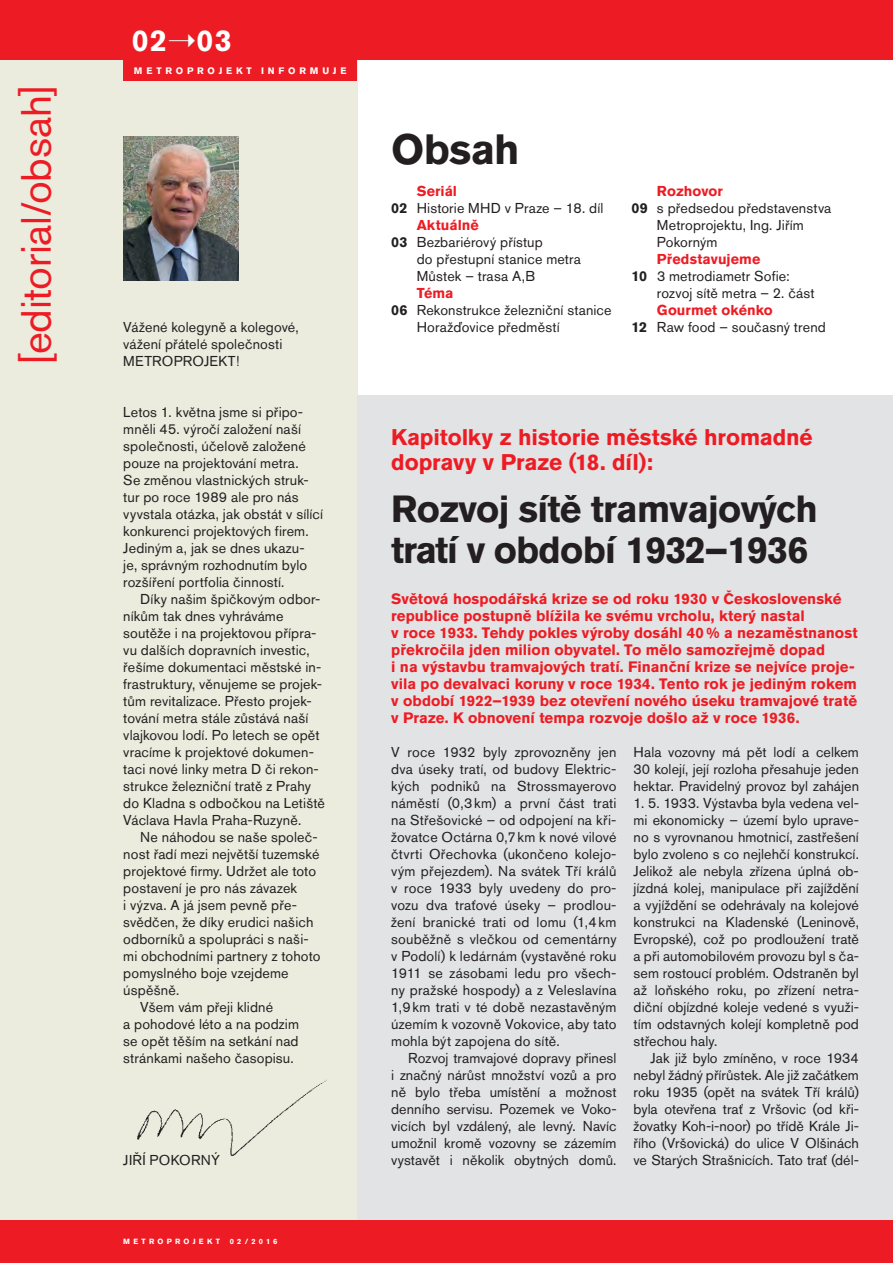
<style>
.page{position:relative;width:893px;height:1263px;background:#fff}
.page>*{position:absolute;margin:0;border:0;box-sizing:border-box;transform-origin:0 0}
.t1{font:42px "Akzidenz Grotesk CE";letter-spacing:-.005em;color:#ed1c24}
.t2{font:700 42px "Akzidenz Grotesk CE";letter-spacing:-.015em;color:#231f20}
.t3{font:700 37.5px/41.2px "Akzidenz Grotesk CE";letter-spacing:-.02em;color:#231f20}
.t4{font:700 30px "Akzidenz Grotesk CE";color:#fff}
.t5{font:700 22.5px/25.5px "Akzidenz Grotesk CE";letter-spacing:-.005em;color:#ed1c24}
.t6{font:700 15px/17px "Akzidenz Grotesk CE";color:#ed1c24}
.t7{font:14.25px/17px "Akzidenz Grotesk CE";letter-spacing:.01em;color:#231f20;text-align:justify}
.t8{font:700 14.25px "Akzidenz Grotesk CE";letter-spacing:.005em;color:#ed1c24}
.t9{font:700 9.3px "Akzidenz Grotesk CE";letter-spacing:.405em;color:#fff}
.t10{font:700 7.5px "Akzidenz Grotesk CE";letter-spacing:.43em;color:#fff}
.s1{font-weight:700}
.s2{font-weight:700;color:#ed1c24}
</style>
<div class="page">
<div style="left:0;top:59px;width:357px;height:1165px;background:#ebebde"></div>
<div style="left:357px;top:395px;width:536px;height:834px;background:#e2e3e4"></div>
<div style="left:0;top:0;width:893px;height:60px;background:#ed1c24"></div>
<img style="left:123px;top:136px;width:115px;height:145px">
<img style="left:137px;top:1079px;width:190px;height:77px">
<div style="left:123px;top:0;width:234px;height:81px;background:#ed1c24"></div>
<div style="left:0;top:1220px;width:893px;height:43px;background:#ed1c24"></div>
<h1 class="t1" style="left:21px;top:364px;width:281px;rotate:-90deg">[editorial/obsah]</h1>
<h3 class="t4" style="left:132px;top:30px;width:101px">02➝03</h3>
<p class="t9" style="left:134px;top:68px;width:214px">METROPROJEKT INFORMUJE</p>
<p class="t7" style="left:123px;top:320px;width:177px;text-align:left">Vážené kolegyně a kolegové, vážení přátelé společnosti<br>METROPROJEKT!</p>
<h1 class="t2" style="left:391px;top:134px;width:130px">Obsah</h1>
<p class="t8" style="left:417px;top:185px;width:42px">Seriál</p>
<p class="t7" style="left:391px;top:201px;width:214px"><span class="s1">02</span> Historie MHD v Praze – 18. díl</p>
<p class="t8" style="left:417px;top:219px;width:64px">Aktuálně</p>
<p class="t7" style="left:391px;top:235px;width:153px"><span class="s1">03</span> Bezbariérový přístup</p>
<p class="t7" style="left:417px;top:252px;width:166px">do přestupní stanice metra</p>
<p class="t7" style="left:417px;top:269px;width:120px">Můstek – trasa A,B</p>
<p class="t8" style="left:417px;top:287px;width:38px">Téma</p>
<p class="t7" style="left:391px;top:303px;width:222px"><span class="s1">06</span> Rekonstrukce železniční stanice</p>
<p class="t7" style="left:417px;top:320px;width:145px">Horažďovice předměstí</p>
<p class="t8" style="left:657px;top:185px;width:67px">Rozhovor</p>
<p class="t7" style="left:631px;top:201px;width:201px"><span class="s1">09</span> s předsedou představenstva</p>
<p class="t7" style="left:657px;top:218px;width:148px">Metroprojektu, Ing. Jiřím</p>
<p class="t7" style="left:657px;top:235px;width:62px">Pokorným</p>
<p class="t8" style="left:657px;top:253px;width:105px">Představujeme</p>
<p class="t7" style="left:631px;top:269px;width:160px"><span class="s1">10</span> 3 metrodiametr Sofie:</p>
<p class="t7" style="left:657px;top:286px;width:159px">rozvoj sítě metra – 2. část</p>
<p class="t7" style="left:631px;top:303px;width:196px;text-indent:26px"><span class="s2">Gourmet okénko<br></span><span class="s1">12</span> Raw food – současný trend</p>
<p class="t7" style="left:123px;top:405px;width:201px;text-align:left">Letos 1. května jsme si připo&shy;mněli 45. výročí založení naší společnosti, účelově založené pouze na projektování metra.<br>Se změnou vlastnických struk&shy;tur po roce 1989 ale pro nás vyvstala otázka, jak obstát v sílící konkurenci projektových firem.<br>Jediným a, jak se dnes ukazu-<br>je, správným rozhodnutím bylo rozšíření portfolia činností.</p>
<p class="t7" style="left:123px;top:592px;width:203px;text-align:left;text-indent:17px">Díky našim špičkovým odbor&shy;níkům tak dnes vyhráváme soutěže i na projektovou přípra&shy;vu dalších dopravních investic, řešíme dokumentaci městské in&shy;frastruktury, věnujeme se projek&shy;tům revitalizace. Přesto projek&shy;tování metra stále zůstává naší vlajkovou lodí. Po letech se opět vracíme k projektové dokumen&shy;taci nové linky metra D či rekon&shy;strukce železniční tratě z Prahy do Kladna s odbočkou na Letiště<br>Václava Havla Praha-Ruzyně.</p>
<p class="t7" style="left:140px;top:830px;width:179px">Ne náhodou se naše společ-</p>
<p class="t7" style="left:123px;top:847px;width:198px">nost řadí mezi největší tuzemské</p>
<p class="t7" style="left:123px;top:864px;width:194px">projektové firmy. Udržet ale toto</p>
<p class="t7" style="left:123px;top:881px;width:175px">postavení je pro nás závazek</p>
<p class="t7" style="left:123px;top:898px;width:175px">i výzva. A já jsem pevně pře-</p>
<p class="t7" style="left:123px;top:915px;width:192px">svědčen, že díky erudici našich</p>
<p class="t7" style="left:123px;top:932px;width:187px">odborníků a spolupráci s naši-</p>
<p class="t7" style="left:123px;top:949px;width:199px">mi obchodními partnery z tohoto</p>
<p class="t7" style="left:123px;top:966px;width:167px">pomyslného boje vzejdeme</p>
<p class="t7" style="left:123px;top:983px;width:58px">úspěšně.</p>
<p class="t7" style="left:140px;top:1000px;width:134px">Všem vám přeji klidné</p>
<p class="t7" style="left:123px;top:1017px;width:177px">a pohodové léto a na podzim</p>
<p class="t7" style="left:123px;top:1034px;width:177px">se opět těším na setkání nad</p>
<p class="t7" style="left:123px;top:1051px;width:172px">stránkami našeho časopisu.</p>
<h3 class="t5" style="left:391px;top:427px;width:423px">Kapitolky z historie městské hromadné dopravy v Praze (18. díl):</h3>
<h2 class="t3" style="left:391px;top:493px;width:428px">Rozvoj sítě tramvajových tratí v období 1932–1936</h2>
<p class="t6" style="left:391px;top:592px;width:468px">Světová hospodářská krize se od roku 1930 v Československé republice postupně blížila ke svému vrcholu, který nastal<br>v roce 1933. Tehdy pokles výroby dosáhl 40 % a nezaměstnanost překročila jden milion obyvatel. To mělo samozřejmě dopad<br>i na výstavbu tramvajových tratí. Finanční krize se nejvíce proje&shy;vila po devalvaci koruny v roce 1934. Tento rok je jediným rokem v období 1922–1939 bez otevření nového úseku tramvajové tratě v Praze. K obnovení tempa rozvoje došlo až v roce 1936.</p>
<p class="t7" style="left:391px;top:745px;width:227px">V roce 1932 byly zprovozněny jen dva úseky tratí, od budovy Elektric&shy;kých podniků na Strossmayerovo náměstí (0,3 km) a první část trati na Střešovické – od odpojení na kři&shy;žovatce Octárna 0,7 km k nové vilové čtvrti Ořechovka (ukončeno kolejo&shy;vým přejezdem). Na svátek Tří králů v roce 1933 byly uvedeny do pro&shy;vozu dva traťové úseky – prodlou&shy;žení branické trati od lomu (1,4 km souběžně s vlečkou od cementárny v Podolí) k ledárnám (vystavěné roku 1911 se zásobami ledu pro všech&shy;ny pražské hospody) a z Veleslavína 1,9 km trati v té době nezastavěným územím k vozovně Vokovice, aby tato mohla být zapojena do sítě.</p>
<p class="t7" style="left:391px;top:1051px;width:227px;text-indent:17px">Rozvoj tramvajové dopravy přinesl i značný nárůst množství vozů a pro ně bylo třeba umístění a možnost denního servisu. Pozemek ve Voko&shy;vicích byl vzdálený, ale levný. Navíc umožnil kromě vozovny se zázemím vystavět i několik obytných domů.</p>
<p class="t7" style="left:634px;top:745px;width:227px">Hala vozovny má pět lodí a celkem 30 kolejí, její rozloha přesahuje jeden hektar. Pravidelný provoz byl zahájen</p>
<p class="t7" style="left:634px;top:796px;width:227px">1. 5. 1933. Výstavba byla vedena vel&shy;mi ekonomicky – území bylo uprave&shy;no s vyrovnanou hmotnicí, zastřešení bylo zvoleno s co nejlehčí konstrukcí.<br>Jelikož ale nebyla zřízena úplná ob&shy;jízdná kolej, manipulace při zajíždění a vyjíždění se odehrávaly na kolejové konstrukci na Kladenské (Leninově, Evropské), což po prodloužení tratě a při automobilovém provozu byl s ča&shy;sem rostoucí problém. Odstraněn byl až loňského roku, po zřízení netra&shy;diční objízdné koleje vedené s využi&shy;tím odstavných kolejí kompletně pod střechou haly.</p>
<p class="t7" style="left:634px;top:1051px;width:227px;text-indent:17px">Jak již bylo zmíněno, v roce 1934 nebyl žádný přírůstek. Ale již začátkem roku 1935 (opět na svátek Tří králů) byla otevřena trať z Vršovic (od kři&shy;žovatky Koh-i-noor) po třídě Krále Ji&shy;řího (Vršovická) do ulice V Olšinách</p>
<p class="t7" style="left:123px;top:1153px;width:98px">JIŘÍ POKORNÝ</p>
<p class="t7" style="left:634px;top:1153px;width:227px">ve Starých Strašnicích. Tato trať (dél-</p>
<p class="t10" style="left:123px;top:1238px;width:98px">METROPROJEKT</p>
<p class="t10" style="left:230px;top:1238px;width:49px">02/2016</p>
</div>
